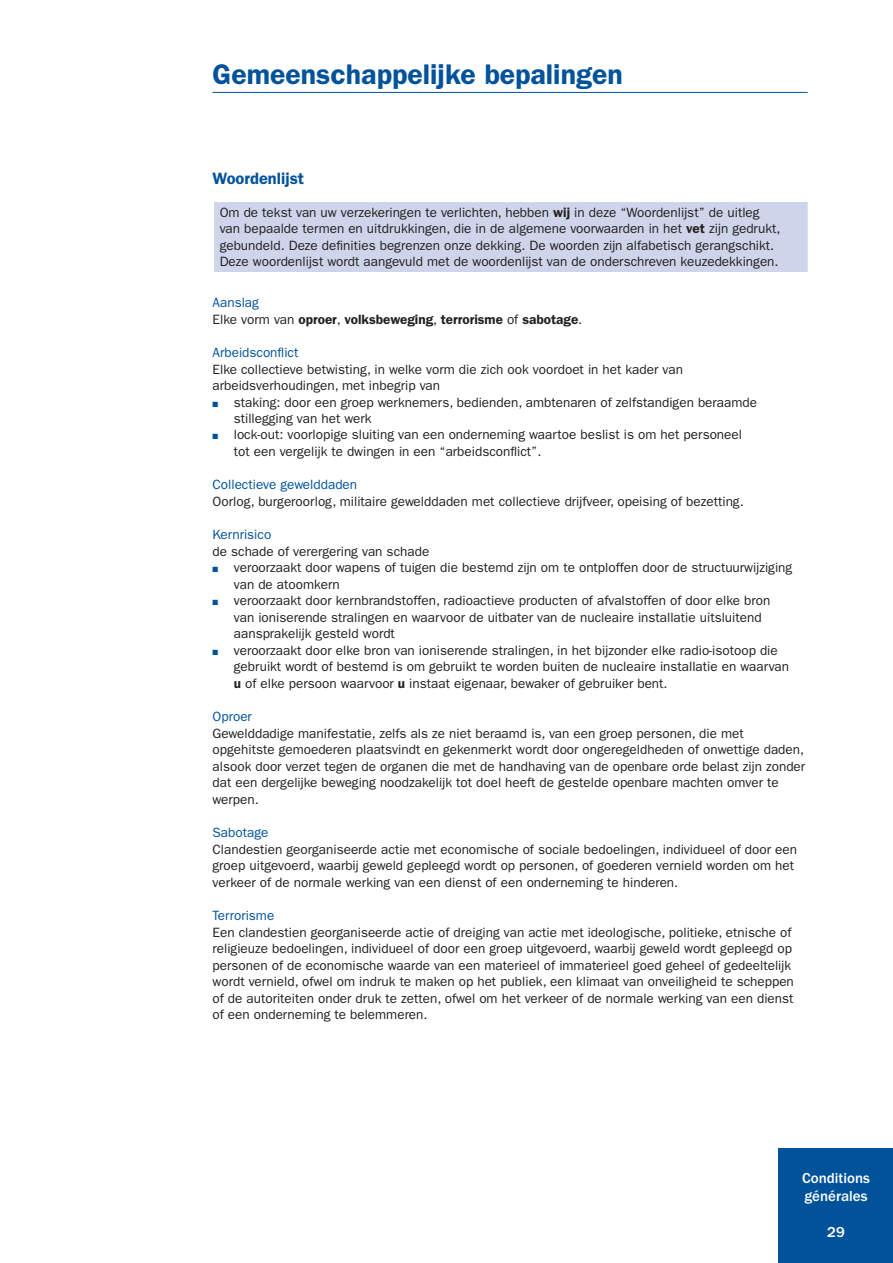
<style>
.page{position:relative;width:893px;height:1263px;background:#fff}
.page>*{position:absolute;margin:0;border:0;box-sizing:border-box;transform-origin:0 0}
.t1{font:600 28.5px "ITC Franklin Gothic Std";color:#00539b}
.t2{font:600 16.5px "ITC Franklin Gothic Std";color:#00539b}
.t3{font:500 15px/18px "ITC Franklin Gothic Std";color:#fff}
.t4{font:13.5px/16.5px "ITC Franklin Gothic Std";color:#231f20}
.t5{font:13.5px "ITC Franklin Gothic Std";color:#00539b}
.t6{font:600 13.5px/16.5px "ITC Franklin Gothic Std";color:#231f20}
.s1{font-weight:600}
.s2{font-weight:400;color:#00539b}
.s3{font-weight:400}
.s4{color:#00539b}
</style>
<div class="page">
<div style="left:779px;top:1149px;width:114px;height:114px;background:#00539b"></div>
<hr style="left:213px;top:92px;width:595px;height:1px;background:#00539b">
<div style="left:213px;top:201px;width:595px;height:72px;background:#ced4e9"></div>
<hr style="left:213px;top:201px;width:596px;height:1px;background:#fff">
<hr style="left:213px;top:202px;width:1px;height:70px;background:#fff">
<hr style="left:213px;top:272px;width:596px;height:2px;background:#fff">
<h1 class="t1" style="left:213px;top:63px;width:412px">Gemeenschappelijke bepalingen</h1>
<p class="t2" style="left:213px;top:172px;width:93px">Woordenlijst</p>
<p class="t4" style="left:220px;top:205px;width:562px">Om de tekst van uw verzekeringen te verlichten, hebben <span class="s1">wij</span> in deze “Woordenlijst” de uitleg van bepaalde termen en uitdrukkingen, die in de algemene voorwaarden in het <span class="s1">vet</span> zijn gedrukt, gebundeld. Deze definities begrenzen onze dekking. De woorden zijn alfabetisch gerangschikt.<br>Deze woordenlijst wordt aangevuld met de woordenlijst van de onderschreven keuzedekkingen.</p>
<p class="t6" style="left:213px;top:295px;width:371px"><span class="s2">Aanslag<br></span><span class="s3">Elke vorm van</span> oproer<span class="s3">,</span> volksbeweging<span class="s3">,</span> terrorisme <span class="s3">of</span> sabotage<span class="s3">.</span></p>
<p class="t5" style="left:213px;top:347px;width:87px">Arbeidsconflict</p>
<p class="t4" style="left:213px;top:362px;width:472px">Elke collectieve betwisting, in welke vorm die zich ook voordoet in het kader van arbeidsverhoudingen, met inbegrip van</p>
<p class="t4" style="left:234px;top:395px;width:525px;text-indent:-21px"><span class="s4">■</span> staking: door een groep werknemers, bedienden, ambtenaren of zelfstandigen beraamde stillegging van het werk</p>
<p class="t4" style="left:234px;top:428px;width:510px;text-indent:-21px"><span class="s4">■</span> lock-out: voorlopige sluiting van een onderneming waartoe beslist is om het personeel tot een vergelijk te dwingen in een “arbeidsconflict”.</p>
<p class="t5" style="left:213px;top:480px;width:146px">Collectieve gewelddaden</p>
<p class="t4" style="left:213px;top:494px;width:533px">Oorlog, burgeroorlog, militaire gewelddaden met collectieve drijfveer, opeising of bezetting.</p>
<p class="t5" style="left:213px;top:530px;width:60px">Kernrisico</p>
<p class="t4" style="left:213px;top:544px;width:218px">de schade of verergering van schade</p>
<p class="t4" style="left:234px;top:561px;width:560px;text-indent:-21px"><span class="s4">■</span> veroorzaakt door wapens of tuigen die bestemd zijn om te ontploffen door de structuurwijziging van de atoomkern</p>
<p class="t4" style="left:234px;top:594px;width:538px;text-indent:-21px"><span class="s4">■</span> veroorzaakt door kernbrandstoffen, radioactieve producten of afvalstoffen of door elke bron van ioniserende stralingen en waarvoor de uitbater van de nucleaire installatie uitsluitend aansprakelijk gesteld wordt</p>
<p class="t4" style="left:234px;top:643px;width:557px;text-indent:-21px"><span class="s4">■</span> veroorzaakt door elke bron van ioniserende stralingen, in het bijzonder elke radio-isotoop die gebruikt wordt of bestemd is om gebruikt te worden buiten de nucleaire installatie en waarvan <span class="s1">u</span> of elke persoon waarvoor <span class="s1">u</span> instaat eigenaar, bewaker of gebruiker bent.</p>
<p class="t5" style="left:213px;top:712px;width:41px">Oproer</p>
<p class="t4" style="left:213px;top:726px;width:594px">Gewelddadige manifestatie, zelfs als ze niet beraamd is, van een groep personen, die met opgehitste gemoederen plaatsvindt en gekenmerkt wordt door ongeregeldheden of onwettige daden, alsook door verzet tegen de organen die met de handhaving van de openbare orde belast zijn zonder dat een dergelijke beweging noodzakelijk tot doel heeft de gestelde openbare machten omver te werpen.</p>
<p class="t5" style="left:213px;top:828px;width:57px">Sabotage</p>
<p class="t4" style="left:213px;top:842px;width:586px">Clandestien georganiseerde actie met economische of sociale bedoelingen, individueel of door een groep uitgevoerd, waarbij geweld gepleegd wordt op personen, of goederen vernield worden om het verkeer of de normale werking van een dienst of een onderneming te hinderen.</p>
<p class="t5" style="left:213px;top:911px;width:63px">Terrorisme</p>
<p class="t4" style="left:213px;top:925px;width:583px">Een clandestien georganiseerde actie of dreiging van actie met ideologische, politieke, etnische of religieuze bedoelingen, individueel of door een groep uitgevoerd, waarbij geweld wordt gepleegd op personen of de economische waarde van een materieel of immaterieel goed geheel of gedeeltelijk wordt vernield, ofwel om indruk te maken op het publiek, een klimaat van onveiligheid te scheppen of de autoriteiten onder druk te zetten, ofwel om het verkeer of de normale werking van een dienst of een onderneming te belemmeren.</p>
<p class="t3" style="left:802px;top:1170px;width:69px">Conditions générales</p>
<p class="t3" style="left:827px;top:1224px;width:19px">29</p>
</div>
